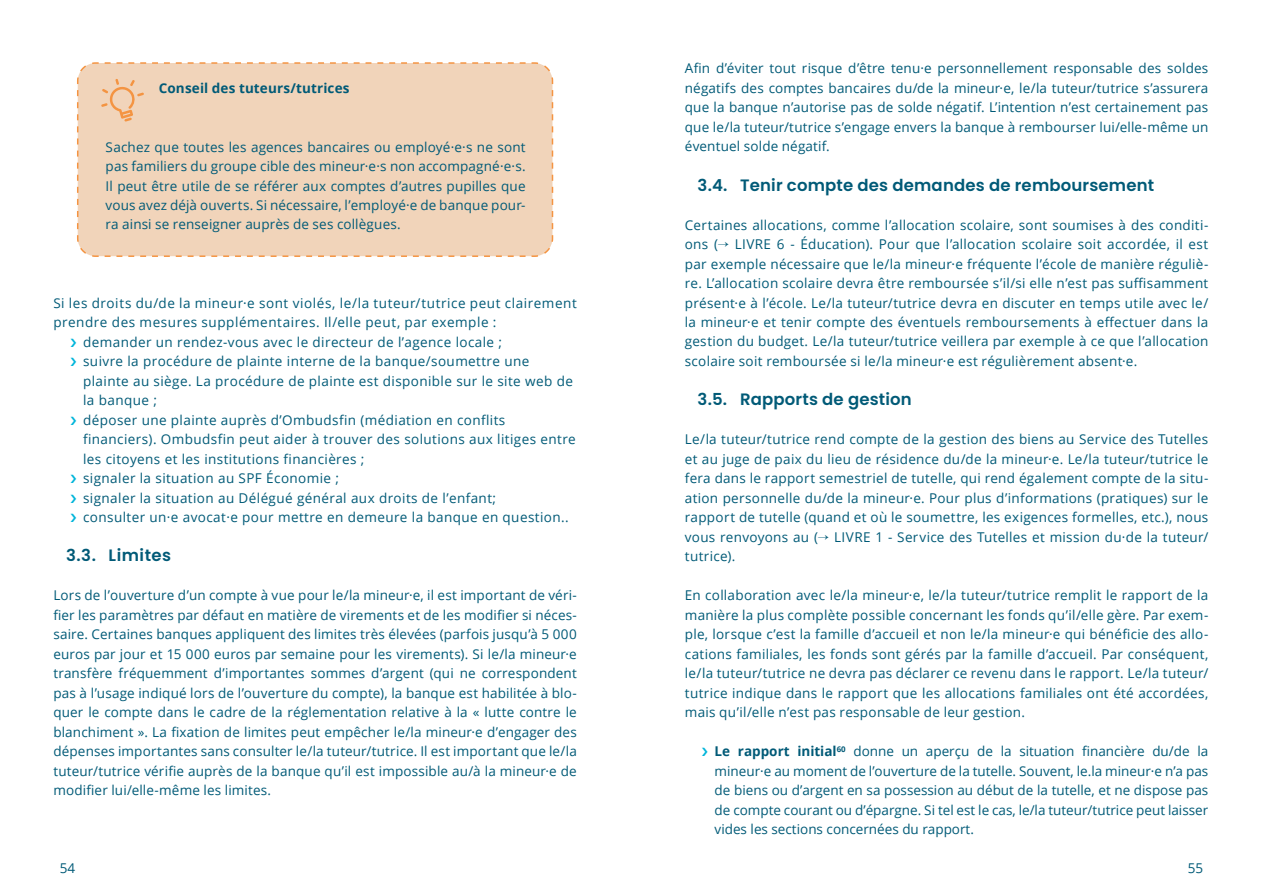
<style>
.page{position:relative;width:1263px;height:893px;background:#fff}
.page>*{position:absolute;margin:0;border:0;box-sizing:border-box;transform-origin:0 0}
.t1{font:600 16.5px "Poppins";letter-spacing:.01em;color:#005a77}
.t2{font:600 16.5px "Poppins";letter-spacing:.03em;color:#005a77}
.t3{font:13.5px/19.5px "Open Sans";letter-spacing:.03em;color:#005a77;text-align:justify}
.t4{font:700 13.5px "Open Sans";letter-spacing:.01em;color:#005a77}
.s1{color:#005b76}
.s2{font-weight:700}
</style>
<div class="page">
<div style="left:77px;top:62px;width:477px;height:195px;background:#f1d4ba"></div>
<svg style="left:101px;top:79px;width:43px;height:43px"></svg>
<p class="t4" style="left:159px;top:79px;width:192px">Conseil des tuteurs/tutrices</p>
<p class="t3" style="left:106px;top:137px;width:422px">Sachez que toutes les agences bancaires ou employé·e·s ne sont pas familiers du groupe cible des mineur·e·s non accompagné·e·s.<br>Il peut être utile de se référer aux comptes d’autres pupilles que vous avez déjà ouverts. Si nécessaire, l’employé·e de banque pour&shy;ra ainsi se renseigner auprès de ses collègues.</p>
<p class="t3" style="left:53px;top:292px;width:525px">Si les droits du/de la mineur·e sont violés, le/la tuteur/tutrice peut clairement</p>
<p class="t3" style="left:53px;top:312px;width:445px">prendre des mesures supplémentaires. Il/elle peut, par exemple :</p>
<p class="t3" style="left:83px;top:332px;width:420px">demander un rendez-vous avec le directeur de l’agence locale ;</p>
<p class="t3" style="left:83px;top:351px;width:448px">suivre la procédure de plainte interne de la banque/soumettre une</p>
<p class="t3" style="left:83px;top:370px;width:491px">plainte au siège. La procédure de plainte est disponible sur le site web de</p>
<p class="t3" style="left:83px;top:390px;width:75px">la banque ;</p>
<p class="t3" style="left:83px;top:410px;width:424px">déposer une plainte auprès d’Ombudsfin (médiation en conflits</p>
<p class="t3" style="left:83px;top:429px;width:494px">financiers). Ombudsfin peut aider à trouver des solutions aux litiges entre</p>
<p class="t3" style="left:83px;top:448px;width:283px">les citoyens et les institutions financières ;</p>
<p class="t3" style="left:83px;top:468px;width:257px">signaler la situation au SPF Économie ;</p>
<p class="t3" style="left:83px;top:488px;width:414px">signaler la situation au Délégué général aux droits de l’enfant;</p>
<p class="t3" style="left:83px;top:507px;width:487px">consulter un·e avocat·e pour mettre en demeure la banque en question..</p>
<p class="t2" style="left:66px;top:546px;width:107px">3.3. Limites</p>
<p class="t3" style="left:53px;top:585px;width:525px">Lors de l’ouverture d’un compte à vue pour le/la mineur·e, il est important de véri&shy;fier les paramètres par défaut en matière de virements et de les modifier si néces&shy;saire. Certaines banques appliquent des limites très élevées (parfois jusqu’à 5 000 euros par jour et 15 000 euros par semaine pour les virements). Si le/la mineur·e transfère fréquemment d’importantes sommes d’argent (qui ne correspondent pas à l’usage indiqué lors de l’ouverture du compte), la banque est habilitée à blo&shy;quer le compte dans le cadre de la réglementation relative à la « lutte contre le blanchiment ». La fixation de limites peut empêcher le/la mineur·e d’engager des dépenses importantes sans consulter le/la tuteur/tutrice. Il est important que le/la tuteur/tutrice vérifie auprès de la banque qu’il est impossible au/à la mineur·e de modifier lui/elle-même les limites.</p>
<p class="t3" style="left:685px;top:58px;width:525px">Afin d’éviter tout risque d’être tenu·e personnellement responsable des soldes négatifs des comptes bancaires du/de la mineur·e, le/la tuteur/tutrice s’assurera que la banque n’autorise pas de solde négatif. L’intention n’est certainement pas que le/la tuteur/tutrice s’engage envers la banque à rembourser lui/elle-même un éventuel solde négatif.</p>
<p class="t1" style="left:698px;top:175px;width:458px">3.4. Tenir compte des demandes de remboursement</p>
<p class="t3" style="left:685px;top:215px;width:525px">Certaines allocations, comme l’allocation scolaire, sont soumises à des conditi&shy;ons (<span class="s1">→</span> LIVRE 6 - Éducation). Pour que l’allocation scolaire soit accordée, il est par exemple nécessaire que le/la mineur·e fréquente l’école de manière réguliè&shy;re. L’allocation scolaire devra être remboursée s’il/si elle n’est pas suffisamment présent·e à l’école. Le/la tuteur/tutrice devra en discuter en temps utile avec le/ la mineur·e et tenir compte des éventuels remboursements à effectuer dans la gestion du budget. Le/la tuteur/tutrice veillera par exemple à ce que l’allocation scolaire soit remboursée si le/la mineur·e est régulièrement absent·e.</p>
<p class="t1" style="left:698px;top:390px;width:216px">3.5. Rapports de gestion</p>
<p class="t3" style="left:685px;top:429px;width:525px">Le/la tuteur/tutrice rend compte de la gestion des biens au Service des Tutelles et au juge de paix du lieu de résidence du/de la mineur·e. Le/la tuteur/tutrice le fera dans le rapport semestriel de tutelle, qui rend également compte de la situ&shy;ation personnelle du/de la mineur·e. Pour plus d’informations (pratiques) sur le rapport de tutelle (quand et où le soumettre, les exigences formelles, etc.), nous vous renvoyons au (<span class="s1">→</span> LIVRE 1 - Service des Tutelles et mission du·de la tuteur/ tutrice).</p>
<p class="t3" style="left:685px;top:585px;width:525px">En collaboration avec le/la mineur·e, le/la tuteur/tutrice remplit le rapport de la manière la plus complète possible concernant les fonds qu’il/elle gère. Par exem&shy;ple, lorsque c’est la famille d’accueil et non le/la mineur·e qui bénéficie des allo&shy;cations familiales, les fonds sont gérés par la famille d’accueil. Par conséquent, le/la tuteur/tutrice ne devra pas déclarer ce revenu dans le rapport. Le/la tuteur/ tutrice indique dans le rapport que les allocations familiales ont été accordées, mais qu’il/elle n’est pas responsable de leur gestion.</p>
<p class="t3" style="left:715px;top:741px;width:495px"><span class="s2">Le rapport initial</span><sup>60</sup> donne un aperçu de la situation financière du/de la mineur·e au moment de l’ouverture de la tutelle. Souvent, le.la mineur·e n’a pas de biens ou d’argent en sa possession au début de la tutelle, et ne dispose pas de compte courant ou d’épargne. Si tel est le cas, le/la tuteur/tutrice peut laisser vides les sections concernées du rapport.</p>
<p class="t3" style="left:60px;top:858px;width:17px">54</p>
<p class="t3" style="left:1188px;top:858px;width:17px">55</p>
</div>
